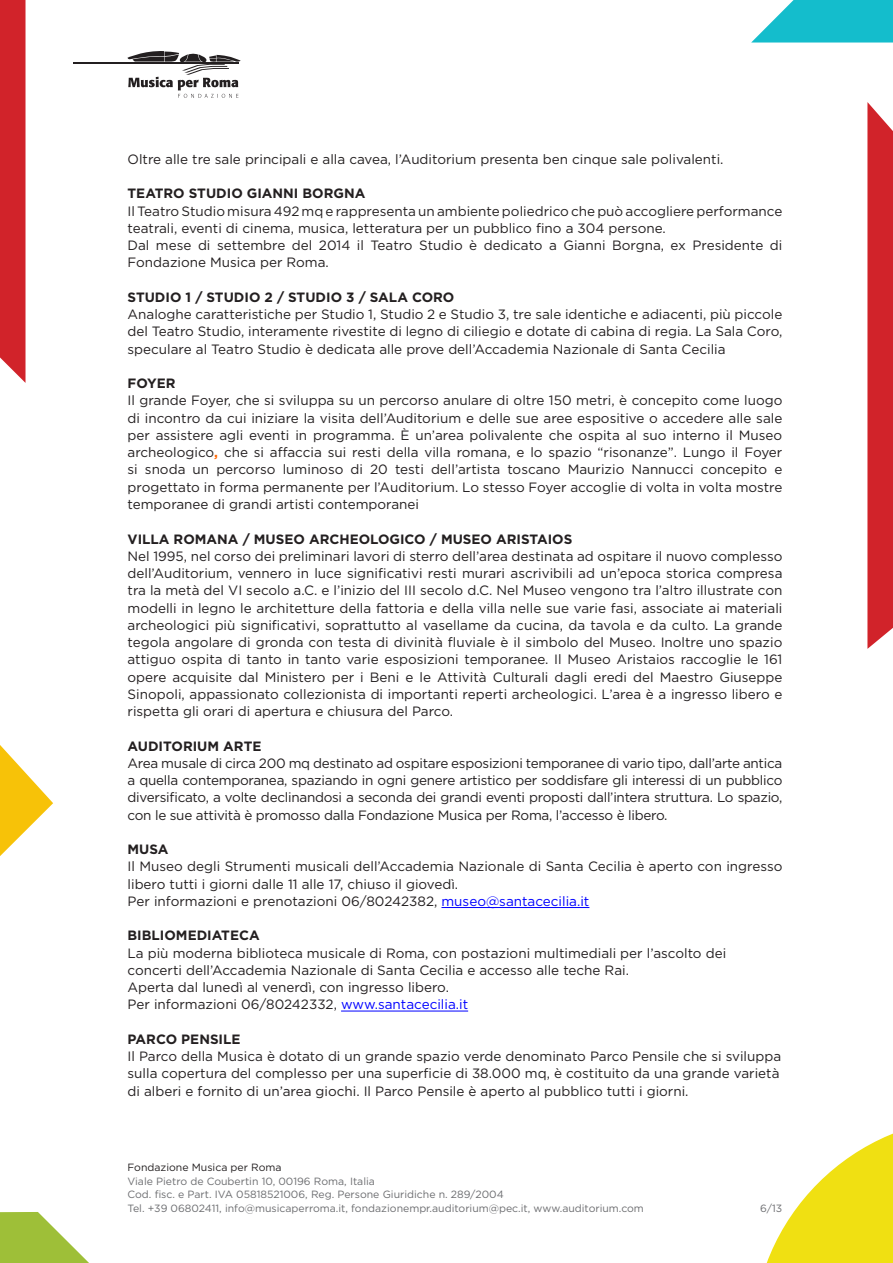
<style>
.page{position:relative;width:893px;height:1263px;background:#fff}
.page>*{position:absolute;margin:0;border:0;box-sizing:border-box;transform-origin:0 0}
.t1{font:13.5px/17.2px "Gotham";color:#231f20}
.t2{font:700 13.5px "Gotham";color:#231f20}
.t3{font:10.5px/13.5px "Gotham";color:#6c6d70}
.t4{font:10.5px "Gotham";color:#231f20}
.s1{font-weight:700;color:#f60}
.s2{color:#00f}
</style>
<div class="page">
<svg style="left:867px;top:102px;width:26px;height:547px"></svg>
<svg style="left:0;top:745px;width:53px;height:111px"></svg>
<svg style="left:0;top:1212px;width:89px;height:51px"></svg>
<svg style="left:766px;top:1133px;width:127px;height:130px"></svg>
<svg style="left:751px;top:0;width:142px;height:43px"></svg>
<div style="left:0;top:0;width:26px;height:383px;background:#d1232a"></div>
<hr style="left:73px;top:62px;width:166px;height:2px;background:#231f20">
<svg style="left:127px;top:51px;width:114px;height:47px"></svg>
<hr style="left:441px;top:907px;width:148px;height:1px;background:#00f">
<hr style="left:341px;top:1011px;width:127px;height:1px;background:#00f">
<p class="t1" style="left:128px;top:150px;width:597px">Oltre alle tre sale principali e alla cavea, l’Auditorium presenta ben cinque sale polivalenti.</p>
<p class="t2" style="left:128px;top:185px;width:239px">TEATRO STUDIO GIANNI BORGNA</p>
<p class="t1" style="left:128px;top:202px;width:656px">Il Teatro Studio misura 492 mq e rappresenta un ambiente poliedrico che può accogliere performance teatrali, eventi di cinema, musica, letteratura per un pubblico fino a 304 persone.<br>Dal mese di settembre del 2014 il Teatro Studio è dedicato a Gianni Borgna, ex Presidente di Fondazione Musica per Roma.</p>
<p class="t2" style="left:128px;top:288px;width:328px">STUDIO 1 / STUDIO 2 / STUDIO 3 / SALA CORO</p>
<p class="t1" style="left:128px;top:305px;width:656px;text-align:justify">Analoghe caratteristiche per Studio 1, Studio 2 e Studio 3, tre sale identiche e adiacenti, più piccole del Teatro Studio, interamente rivestite di legno di ciliegio e dotate di cabina di regia. La Sala Coro, speculare al Teatro Studio è dedicata alle prove dell’Accademia Nazionale di Santa Cecilia</p>
<p class="t2" style="left:128px;top:374px;width:49px">FOYER</p>
<p class="t1" style="left:128px;top:392px;width:656px;text-align:justify">Il grande Foyer, che si sviluppa su un percorso anulare di oltre 150 metri, è concepito come luogo di incontro da cui iniziare la visita dell’Auditorium e delle sue aree espositive o accedere alle sale per assistere agli eventi in programma. È un’area polivalente che ospita al suo interno il Museo archeologico<span class="s1">,</span> che si affaccia sui resti della villa romana, e lo spazio “risonanze”. Lungo il Foyer si snoda un percorso luminoso di 20 testi dell’artista toscano Maurizio Nannucci concepito e progettato in forma permanente per l’Auditorium. Lo stesso Foyer accoglie di volta in volta mostre temporanee di grandi artisti contemporanei</p>
<p class="t2" style="left:128px;top:530px;width:446px">VILLA ROMANA / MUSEO ARCHEOLOGICO / MUSEO ARISTAIOS</p>
<p class="t1" style="left:128px;top:547px;width:656px;text-align:justify">Nel 1995, nel corso dei preliminari lavori di sterro dell’area destinata ad ospitare il nuovo complesso dell’Auditorium, vennero in luce significativi resti murari ascrivibili ad un’epoca storica compresa tra la metà del VI secolo a.C. e l’inizio del III secolo d.C. Nel Museo vengono tra l’altro illustrate con modelli in legno le architetture della fattoria e della villa nelle sue varie fasi, associate ai materiali archeologici più significativi, soprattutto al vasellame da cucina, da tavola e da culto. La grande tegola angolare di gronda con testa di divinità fluviale è il simbolo del Museo. Inoltre uno spazio attiguo ospita di tanto in tanto varie esposizioni temporanee. Il Museo Aristaios raccoglie le 161 opere acquisite dal Ministero per i Beni e le Attività Culturali dagli eredi del Maestro Giuseppe Sinopoli, appassionato collezionista di importanti reperti archeologici. L’area è a ingresso libero e rispetta gli orari di apertura e chiusura del Parco.</p>
<p class="t2" style="left:128px;top:737px;width:135px">AUDITORIUM ARTE</p>
<p class="t1" style="left:128px;top:754px;width:656px;text-align:justify">Area musale di circa 200 mq destinato ad ospitare esposizioni temporanee di vario tipo, dall’arte antica a quella contemporanea, spaziando in ogni genere artistico per soddisfare gli interessi di un pubblico diversificato, a volte declinandosi a seconda dei grandi eventi proposti dall’intera struttura. Lo spazio, con le sue attività è promosso dalla Fondazione Musica per Roma, l’accesso è libero.</p>
<p class="t2" style="left:128px;top:840px;width:43px">MUSA</p>
<p class="t1" style="left:128px;top:858px;width:656px">Il Museo degli Strumenti musicali dell’Accademia Nazionale di Santa Cecilia è aperto con ingresso libero tutti i giorni dalle 11 alle 17, chiuso il giovedì.<br>Per informazioni e prenotazioni 06/80242382, <span class="s2">museo@santacecilia.it</span></p>
<p class="t2" style="left:128px;top:927px;width:134px">BIBLIOMEDIATECA</p>
<p class="t1" style="left:128px;top:944px;width:600px">La più moderna biblioteca musicale di Roma, con postazioni multimediali per l’ascolto dei concerti dell’Accademia Nazionale di Santa Cecilia e accesso alle teche Rai.<br>Aperta dal lunedì al venerdì, con ingresso libero.<br>Per informazioni 06/80242332, <span class="s2">www.santacecilia.it</span></p>
<p class="t2" style="left:128px;top:1030px;width:115px">PARCO PENSILE</p>
<p class="t1" style="left:128px;top:1047px;width:655px">Il Parco della Musica è dotato di un grande spazio verde denominato Parco Pensile che si sviluppa sulla copertura del complesso per una superficie di 38.000 mq, è costituito da una grande varietà di alberi e fornito di un’area giochi. Il Parco Pensile è aperto al pubblico tutti i giorni.</p>
<p class="t4" style="left:128px;top:1161px;width:155px">Fondazione Musica per Roma</p>
<p class="t3" style="left:128px;top:1174px;width:518px">Viale Pietro de Coubertin 10, 00196 Roma, Italia<br>Cod. fisc. e Part. IVA 05818521006, Reg. Persone Giuridiche n. 289/2004<br>Tel. +39 06802411, info@musicaperroma.it, fondazionempr.auditorium@pec.it, www.auditorium.com</p>
<p class="t3" style="left:760px;top:1201px;width:24px">6/13</p>
</div>
